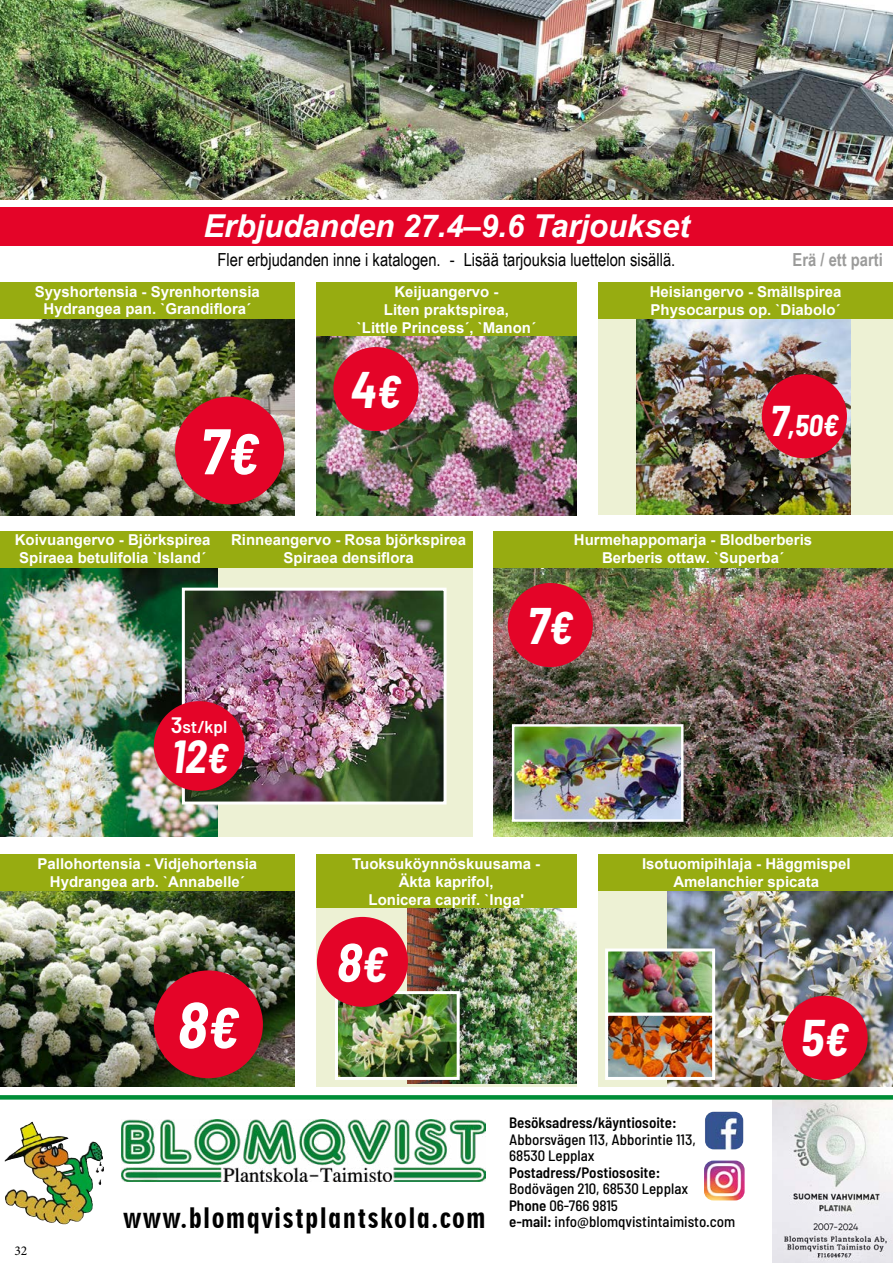
<style>
.page{position:relative;width:893px;height:1263px;background:#fff}
.page>*{position:absolute;margin:0;border:0;box-sizing:border-box;transform-origin:0 0}
.t1{font:italic 700 semi-condensed 64.35px "Barlow";color:#fff}
.t2{font:italic 700 semi-condensed 53.7px "Barlow";color:#fff}
.t3{font:italic 700 semi-condensed 50.25px "Barlow";color:#fff}
.t4{font:italic 700 semi-condensed 45.3px "Barlow";color:#fff}
.t5{font:italic 700 31.5px "Arial";letter-spacing:-.005em;color:#fff}
.t6{font:italic 700 semi-condensed 29.4px "Barlow";color:#fff}
.t7{font:18px "Arial Narrow";color:#000}
.t8{font:700 18px "Arial Narrow";color:#9b9b9a}
.t9{font:600 17.25px "Barlow";color:#fff}
.t10{font:700 15px/18px "Arial";color:#fff;text-align:center}
.t11{font:500 semi-condensed 15px/16.5px "Barlow";color:#000}
.t12{font:600 semi-condensed 15px "Barlow";color:#000}
.t13{font:13.5px "Minion Pro";color:#000}
.s1{font-size:57.3px}
.s2{font-size:44.7px}
.s3{font-size:42px}
.s4{font-size:22.2px}
.s5{font-size:40.2px}
.s6{font-size:47.7px}
.s7{font-weight:600}
.s8{font-family:"Geometric 706 BT Black Condensed B";font-weight:400;font-stretch:normal;font-size:27px}
</style>
<div class="page">
<div style="left:0;top:531px;width:472px;height:306px;background:#edf1d4"></div>
<div style="left:316px;top:854px;width:261px;height:232px;background:#edf1d4"></div>
<div style="left:598px;top:283px;width:295px;height:232px;background:#edf1d4"></div>
<div style="left:598px;top:854px;width:295px;height:232px;background:#edf1d4"></div>
<img style="left:0;top:890px;width:295px;height:196px">
<img style="left:667px;top:890px;width:226px;height:196px">
<img style="left:408px;top:907px;width:169px;height:177px">
<img style="left:494px;top:567px;width:399px;height:270px">
<img style="left:0;top:567px;width:218px;height:270px">
<img style="left:316px;top:336px;width:261px;height:179px">
<img style="left:636px;top:319px;width:214px;height:196px">
<img style="left:0;top:319px;width:294px;height:196px">
<div style="left:0;top:207px;width:893px;height:39px;background:#e40428"></div>
<img style="left:4px;top:1121px;width:77px;height:103px">
<img style="left:705px;top:1112px;width:38px;height:37px">
<img style="left:704px;top:1160px;width:41px;height:40px">
<img style="left:121px;top:1119px;width:365px;height:63px">
<img style="left:0;top:0;width:893px;height:200px">
<div style="left:493px;top:531px;width:400px;height:36px;background:#97ac11"></div>
<div style="left:0;top:531px;width:472px;height:36px;background:#97ac11"></div>
<div style="left:0;top:283px;width:295px;height:36px;background:#97ac11"></div>
<div style="left:0;top:854px;width:295px;height:36px;background:#97ac11"></div>
<div style="left:316px;top:283px;width:261px;height:53px;background:#97ac11"></div>
<div style="left:316px;top:854px;width:261px;height:53px;background:#97ac11"></div>
<div style="left:598px;top:283px;width:295px;height:36px;background:#97ac11"></div>
<div style="left:598px;top:854px;width:295px;height:36px;background:#97ac11"></div>
<img style="left:186px;top:592px;width:257px;height:208px">
<div style="left:182px;top:588px;width:265px;height:216px;border:3px solid #fff"></div>
<img style="left:515px;top:727px;width:165px;height:92px">
<div style="left:512px;top:724px;width:171px;height:98px;border:2px solid #fff"></div>
<img style="left:339px;top:995px;width:117px;height:81px">
<div style="left:335px;top:991px;width:125px;height:89px;border:3px solid #fff"></div>
<img style="left:609px;top:952px;width:102px;height:124px">
<div style="left:605px;top:948px;width:110px;height:67px;border:3px solid #fff"></div>
<div style="left:605px;top:1013px;width:110px;height:67px;border:3px solid #fff"></div>
<div style="left:154px;top:701px;width:91px;height:90px;background:#e40428;border-radius:50%"></div>
<img style="left:773px;top:1099px;width:120px;height:164px">
<img style="left:808px;top:1252px;width:55px;height:8px">
<div style="left:762px;top:374px;width:85px;height:84px;background:#e40428;border-radius:50%"></div>
<svg style="left:0;top:1095px;width:893px;height:4px;fill:#008d37"></svg>
<div style="left:317px;top:917px;width:91px;height:90px;background:#e40428;border-radius:50%"></div>
<div style="left:175px;top:397px;width:109px;height:107px;background:#e40428;border-radius:50%"></div>
<div style="left:508px;top:583px;width:85px;height:84px;background:#e40428;border-radius:50%"></div>
<div style="left:333px;top:347px;width:86px;height:84px;background:#e40428;border-radius:50%"></div>
<div style="left:782px;top:996px;width:86px;height:84px;background:#e40428;border-radius:50%"></div>
<div style="left:154px;top:970px;width:109px;height:108px;background:#e40428;border-radius:50%"></div>
<h3 class="t5" style="left:203px;top:205px;width:488px">Erbjudanden 27.4–9.6 Tarjoukset</h3>
<p class="t7" style="left:218px;top:247px;width:459px">Fler erbjudanden inne i katalogen. - Lisää tarjouksia luettelon sisällä.</p>
<p class="t8" style="left:793px;top:246px;width:92px">Erä / ett parti</p>
<p class="t10" style="left:35px;top:284px;width:227px;line-height:16.5px">Syyshortensia - Syrenhortensia<br>Hydrangea pan. `Grandiflora´</p>
<h1 class="t1" style="left:200px;top:411px;width:60px">7<span class="s1">€</span></h1>
<p class="t10" style="left:357px;top:283px;width:181px">Keijuangervo -<br>Liten praktspirea,<br>`Little Princess´, `Manon´</p>
<h3 class="t3" style="left:351px;top:358px;width:52px">4<span class="s2">€</span></h3>
<p class="t10" style="left:650px;top:283px;width:193px;text-align:left">Heisiangervo - Smällspirea<br>Physocarpus op. `Diabolo´</p>
<h3 class="t6" style="left:770px;top:407px;width:70px"><span class="s3">7</span>,50€</h3>
<p class="t10" style="left:15px;top:531px;width:197px">Koivuangervo - Björkspirea<br>Spiraea betulifolia `Island´</p>
<p class="t10" style="left:231px;top:531px;width:237px">Rinneangervo - Rosa björkspirea<br>Spiraea densiflora</p>
<p class="t10" style="left:574px;top:531px;width:240px">Hurmehappomarja - Blodberberis<br>Berberis ottaw. `Superba´</p>
<p class="t9" style="left:171px;top:716px;width:58px"><span class="s4">3</span>st/kpl</p>
<h3 class="t4" style="left:172px;top:728px;width:58px">12<span class="s5">€</span></h3>
<p class="t10" style="left:38px;top:855px;width:221px">Pallohortensia - Vidjehortensia<br>Hydrangea arb. `Annabelle´</p>
<h1 class="t1" style="left:177px;top:985px;width:63px">8<span class="s1">€</span></h1>
<h3 class="t3" style="left:527px;top:594px;width:47px">7<span class="s2">€</span></h3>
<p class="t10" style="left:352px;top:855px;width:190px">Tuoksuköynnöskuusama -<br>Äkta kaprifol,<br>Lonicera caprif. `Inga'</p>
<h2 class="t2" style="left:337px;top:929px;width:53px">8<span class="s6">€</span></h2>
<p class="t10" style="left:642px;top:855px;width:210px">Isotuomipihlaja - Häggmispel<br>Amelanchier spicata</p>
<h3 class="t3" style="left:801px;top:1007px;width:49px">5<span class="s2">€</span></h3>
<p class="t13" style="left:14px;top:1241px;width:14px">32</p>
<p class="t12" style="left:509px;top:1114px;width:169px">Besöksadress/käyntiosoite:</p>
<p class="t11" style="left:509px;top:1131px;width:188px">Abborsvägen 113, Abborintie 113,<br>68530 Lepplax</p>
<p class="t12" style="left:509px;top:1163px;width:153px">Postadress/Postiososite:</p>
<p class="t11" style="left:509px;top:1180px;width:181px">Bodövägen 210, 68530 Lepplax</p>
<p class="t11" style="left:509px;top:1197px;width:110px"><span class="s7">Phone</span> 06-766 9815</p>
<p class="t11" style="left:123px;top:1213px;width:614px"><span class="s8">www.blomqvistplantskola.com</span> <span class="s7">e-mail:</span> info@blomqvistintaimisto.com</p>
</div>
